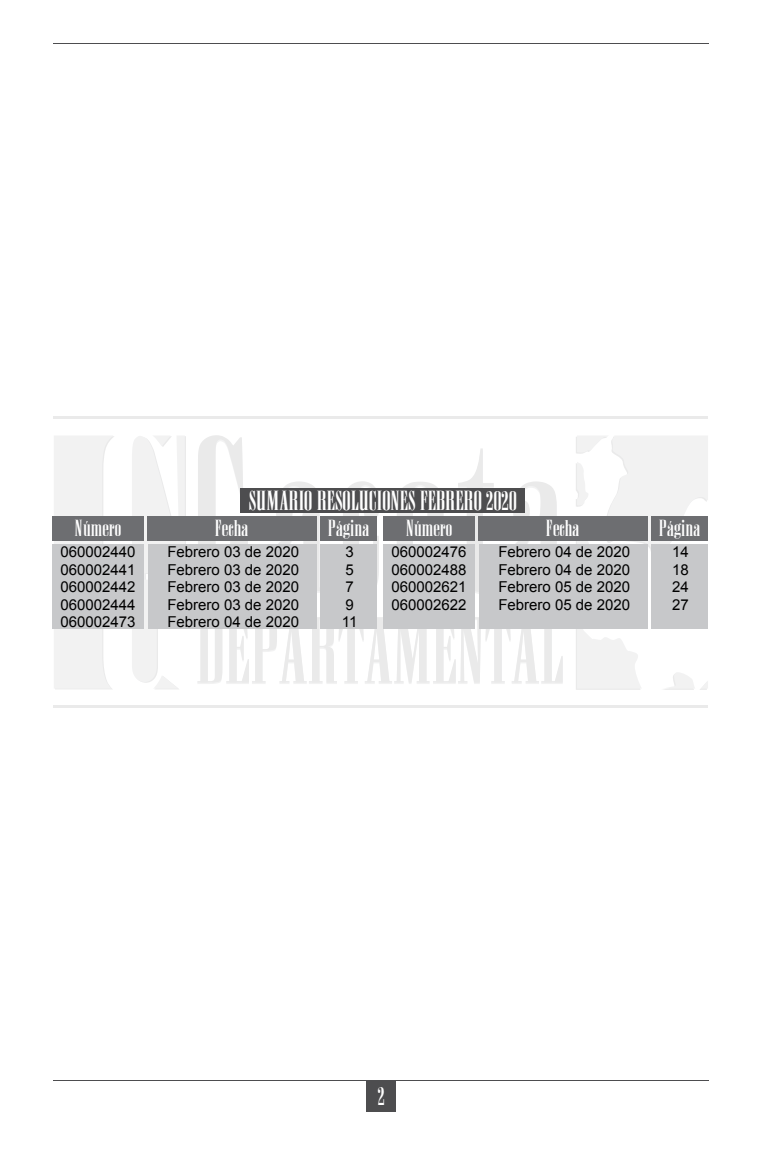
<style>
.page{position:relative;width:762px;height:1159px;background:#fff}
.page>*{position:absolute;margin:0;border:0;box-sizing:border-box;transform-origin:0 0}
.t1{font:23.75px "Anatevka";color:#fff}
.t2{font:22.5px "Anatevka";color:#fff}
.t3{font:20px "Anatevka";color:#fff}
.t4{font:15px/17.5px "Arial";color:#000;text-align:justify}
</style>
<div class="page">
<svg style="left:198px;top:435px;width:55px;height:110px"></svg>
<svg style="left:272px;top:481px;width:54px;height:113px"></svg>
<svg style="left:343px;top:481px;width:36px;height:102px"></svg>
<svg style="left:397px;top:482px;width:46px;height:63px"></svg>
<svg style="left:458px;top:448px;width:36px;height:146px"></svg>
<svg style="left:509px;top:481px;width:54px;height:64px"></svg>
<svg style="left:197px;top:617px;width:366px;height:67px"></svg>
<hr style="left:54px;top:705px;width:654px;height:2px;background:#4d4d4f">
<hr style="left:54px;top:416px;width:654px;height:2px;background:#4d4d4f">
<svg style="left:132px;top:436px;width:54px;height:253px"></svg>
<svg style="left:54px;top:436px;width:61px;height:253px"></svg>
<svg style="left:576px;top:436px;width:132px;height:141px"></svg>
<svg style="left:664px;top:672px;width:44px;height:18px"></svg>
<svg style="left:576px;top:629px;width:65px;height:61px"></svg>
<div style="left:366px;top:1080px;width:30px;height:31px;background:#4d4d4f"></div>
<hr style="left:53px;top:1080px;width:656px;height:1px;background:#4d4d4f">
<hr style="left:53px;top:43px;width:656px;height:1px;background:#4d4d4f">
<div style="left:52px;top:516px;width:91px;height:25px;background:#6d6e71"></div>
<div style="left:383px;top:516px;width:91px;height:25px;background:#6d6e71"></div>
<div style="left:147px;top:516px;width:169px;height:25px;background:#6d6e71"></div>
<div style="left:478px;top:516px;width:169px;height:25px;background:#6d6e71"></div>
<div style="left:320px;top:516px;width:57px;height:25px;background:#6d6e71"></div>
<div style="left:651px;top:516px;width:57px;height:25px;background:#6d6e71"></div>
<div style="left:52px;top:545px;width:91px;height:84px;background:#c7c8ca"></div>
<div style="left:383px;top:545px;width:91px;height:84px;background:#c7c8ca"></div>
<div style="left:148px;top:545px;width:168px;height:84px;background:#c7c8ca"></div>
<div style="left:479px;top:545px;width:168px;height:84px;background:#c7c8ca"></div>
<div style="left:320px;top:545px;width:57px;height:84px;background:#c7c8ca"></div>
<div style="left:651px;top:545px;width:57px;height:84px;background:#c7c8ca"></div>
<div style="left:240px;top:488px;width:285px;height:24px;background:#4d4d4f"></div>
<p class="t1" style="left:249px;top:486px;width:269px">SUMARIO RESOLUCIONES FEBRERO 2020</p>
<p class="t3" style="left:75px;top:516px;width:47px">Número</p>
<p class="t3" style="left:406px;top:516px;width:47px">Número</p>
<p class="t4" style="left:60px;top:543px;width:77px">060002440</p>
<p class="t4" style="left:60px;top:561px;width:77px">060002441<br>060002442<br>060002444</p>
<p class="t4" style="left:60px;top:613px;width:77px">060002473</p>
<p class="t3" style="left:215px;top:516px;width:35px">Fecha</p>
<p class="t3" style="left:545px;top:516px;width:35px">Fecha</p>
<p class="t4" style="left:167px;top:543px;width:133px">Febrero 03 de 2020</p>
<p class="t4" style="left:167px;top:561px;width:133px">Febrero 03 de 2020</p>
<p class="t4" style="left:167px;top:578px;width:133px">Febrero 03 de 2020</p>
<p class="t4" style="left:167px;top:596px;width:133px">Febrero 03 de 2020</p>
<p class="t4" style="left:167px;top:613px;width:133px">Febrero 04 de 2020</p>
<p class="t3" style="left:327px;top:516px;width:43px">Página</p>
<p class="t3" style="left:658px;top:516px;width:43px">Página</p>
<p class="t4" style="left:345px;top:543px;width:10px">3</p>
<p class="t4" style="left:345px;top:561px;width:10px">5</p>
<p class="t4" style="left:345px;top:578px;width:10px">7</p>
<p class="t4" style="left:345px;top:596px;width:10px">9</p>
<p class="t4" style="left:342px;top:613px;width:17px">11</p>
<p class="t4" style="left:391px;top:543px;width:77px">060002476</p>
<p class="t4" style="left:391px;top:561px;width:77px">060002488</p>
<p class="t4" style="left:391px;top:578px;width:77px">060002621</p>
<p class="t4" style="left:391px;top:596px;width:77px">060002622</p>
<p class="t4" style="left:498px;top:543px;width:133px">Febrero 04 de 2020</p>
<p class="t4" style="left:498px;top:561px;width:133px">Febrero 04 de 2020</p>
<p class="t4" style="left:498px;top:578px;width:133px">Febrero 05 de 2020</p>
<p class="t4" style="left:498px;top:596px;width:133px">Febrero 05 de 2020</p>
<p class="t4" style="left:672px;top:543px;width:18px">14</p>
<p class="t4" style="left:672px;top:561px;width:18px">18</p>
<p class="t4" style="left:672px;top:578px;width:18px">24</p>
<p class="t4" style="left:672px;top:596px;width:18px">27</p>
<p class="t2" style="left:377px;top:1082px;width:9px">2</p>
</div>
